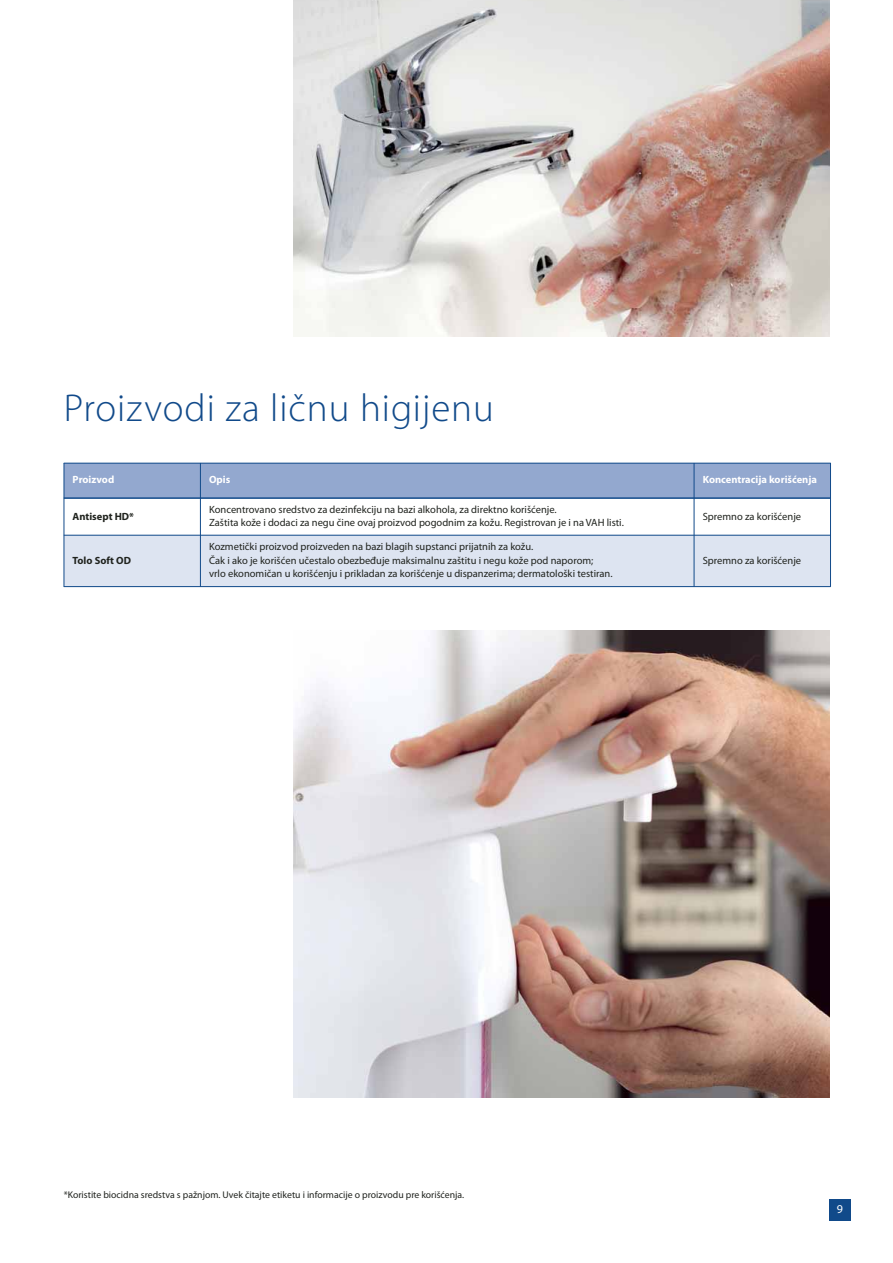
<style>
.page{position:relative;width:893px;height:1263px;background:#fff}
.page>*{position:absolute;margin:0;border:0;box-sizing:border-box;transform-origin:0 0}
.t1{font:300 39px "Myriad Pro";letter-spacing:.025em;color:#114a8a}
.t2{font:12px "Myriad Pro";color:#fff}
.t3{font:10.5px/13.5px "Myriad Pro";color:#20231e}
.t4{font:700 10.5px "Myriad Pro";color:#fff}
.t5{font:700 10.5px "Myriad Pro";color:#20231e}
.t6{font:9.75px "Myriad Pro";color:#20231e}
</style>
<div class="page">
<div style="left:829px;top:1199px;width:21px;height:21px;background:#114a8a"></div>
<div style="left:64px;top:463px;width:136px;height:35px;background:#93a8cf"></div>
<div style="left:200px;top:463px;width:494px;height:35px;background:#93a8cf"></div>
<div style="left:694px;top:463px;width:137px;height:35px;background:#93a8cf"></div>
<div style="left:64px;top:535px;width:136px;height:51px;background:#dde4f1"></div>
<div style="left:201px;top:535px;width:493px;height:51px;background:#dde4f1"></div>
<div style="left:694px;top:535px;width:136px;height:51px;background:#dde4f1"></div>
<hr style="left:64px;top:463px;width:1px;height:124px;background:#114a8a">
<hr style="left:200px;top:463px;width:1px;height:124px;background:#114a8a">
<hr style="left:694px;top:463px;width:1px;height:124px;background:#114a8a">
<hr style="left:830px;top:463px;width:1px;height:124px;background:#114a8a">
<hr style="left:64px;top:463px;width:767px;height:1px;background:#114a8a">
<hr style="left:64px;top:497px;width:767px;height:2px;background:#114a8a">
<hr style="left:64px;top:535px;width:767px;height:1px;background:#114a8a">
<hr style="left:64px;top:586px;width:767px;height:1px;background:#114a8a">
<img style="left:293px;top:631px;width:536px;height:466px">
<img style="left:293px;top:0;width:536px;height:336px">
<h1 class="t1" style="left:64px;top:393px;width:432px">Proizvodi za ličnu higijenu</h1>
<p class="t4" style="left:73px;top:475px;width:43px">Proizvod</p>
<p class="t4" style="left:209px;top:475px;width:23px">Opis</p>
<p class="t4" style="left:703px;top:475px;width:116px">Koncentracija korišćenja</p>
<p class="t5" style="left:73px;top:512px;width:63px">Antisept HD*</p>
<p class="t3" style="left:209px;top:503px;width:416px">Koncentrovano sredstvo za dezinfekciju na bazi alkohola, za direktno korišćenje.<br>Zaštita kože i dodaci za negu čine ovaj proizvod pogodnim za kožu. Registrovan je i na VAH listi.</p>
<p class="t3" style="left:703px;top:510px;width:100px">Spremno za korišćenje</p>
<p class="t5" style="left:73px;top:556px;width:60px">Tolo Soft OD</p>
<p class="t3" style="left:209px;top:541px;width:405px">Kozmetički proizvod proizveden na bazi blagih supstanci prijatnih za kožu.<br>Čak i ako je korišćen učestalo obezbeđuje maksimalnu zaštitu i negu kože pod naporom; vrlo ekonomičan u korišćenju i prikladan za korišćenje u dispanzerima; dermatološki testiran.</p>
<p class="t3" style="left:703px;top:554px;width:100px">Spremno za korišćenje</p>
<p class="t6" style="left:64px;top:1191px;width:402px">*Koristite biocidna sredstva s pažnjom. Uvek čitajte etiketu i informacije o proizvodu pre korišćenja.</p>
<p class="t2" style="left:837px;top:1204px;width:8px">9</p>
</div>
